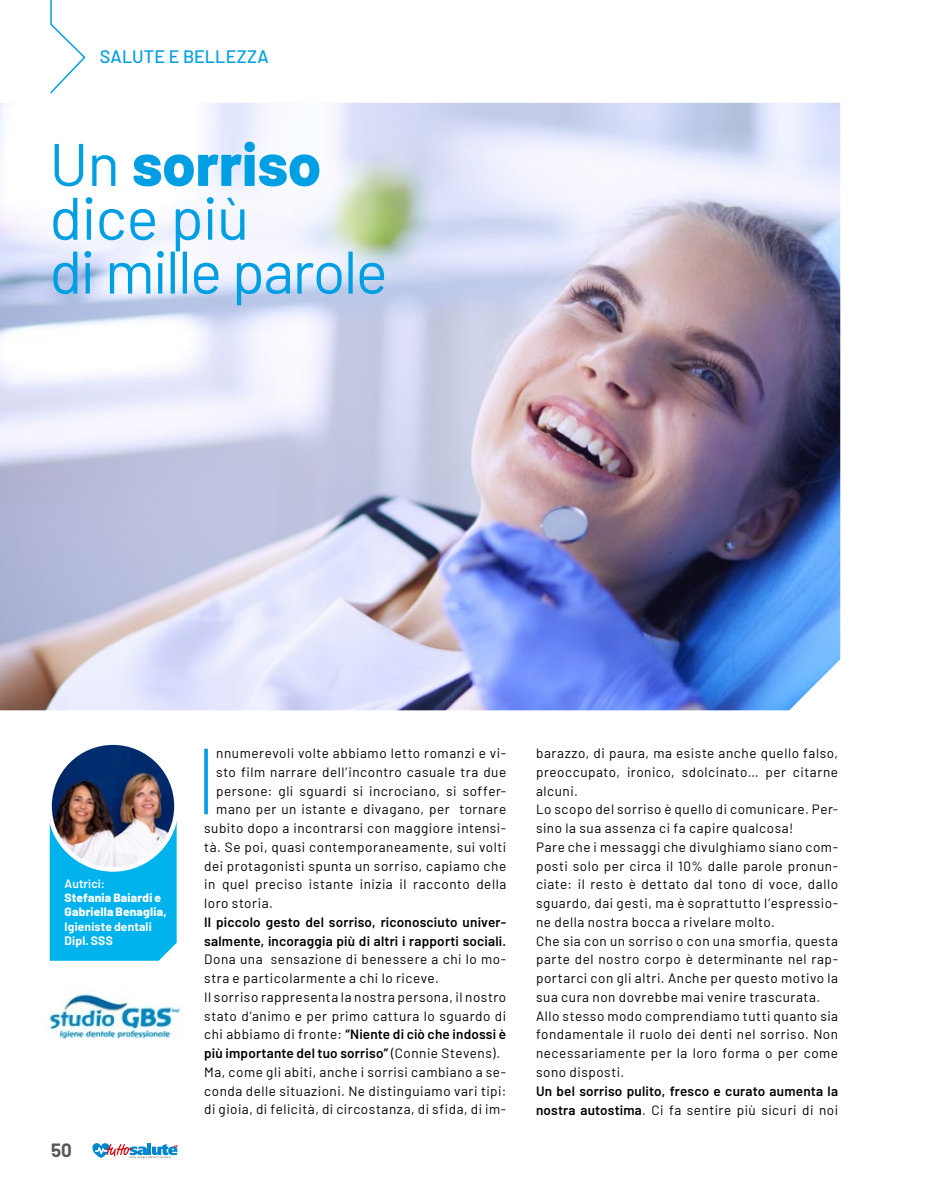
<style>
.page{position:relative;width:936px;height:1191px;background:#fff}
.page>*{position:absolute;margin:0;border:0;box-sizing:border-box;transform-origin:0 0}
.t1{font:200 93.9px "Barlow";color:#009fe3}
.t2{font:60px/53.8px "Barlow";letter-spacing:-.03em;color:#009fe3}
.t3{font:700 18.75px "Barlow";color:#575756}
.t4{font:500 18px "Barlow";letter-spacing:.005em;color:#009fe3}
.t5{font:13.5px/18.8px "Barlow";letter-spacing:.04em;color:#000}
.t6{font:600 13.5px/18.8px "Barlow";letter-spacing:.015em;color:#000}
.t7{font:800 12px/14.4px "Barlow";letter-spacing:.015em;color:#fff}
.t8{font:700 12px/14.4px "Barlow";letter-spacing:.015em;color:#fff}
.t9{font:600 12px "Barlow";letter-spacing:.01em;color:#fff}
.s1{font-weight:800}
.s2{font-weight:600}
.s3{font-weight:400}
</style>
<div class="page">
<svg style="left:92px;top:1143px;width:85px;height:15px"></svg>
<img style="left:0;top:103px;width:840px;height:607px">
<svg style="left:50px;top:0;width:36px;height:94px"></svg>
<div style="left:50px;top:823px;width:127px;height:137px;background:#00b3ec"></div>
<img style="left:48px;top:994px;width:133px;height:45px">
<img style="left:50px;top:742px;width:126px;height:127px;border-radius:63px">
<div style="left:47px;top:740px;width:132px;height:131px;border:4px solid #fff;border-radius:50%"></div>
<h3 class="t4" style="left:100px;top:43px;width:170px">SALUTE E BELLEZZA</h3>
<h2 class="t2" style="left:49px;top:133px;width:340px">Un <span class="s1">sorriso </span>dice più<br>di mille parole</h2>
<p class="t9" style="left:65px;top:874px;width:42px">Autrici:</p>
<p class="t7" style="left:65px;top:889px;width:103px">Stefania Baiardi e<br>Gabriella Benaglia,</p>
<p class="t8" style="left:65px;top:918px;width:89px">Igieniste dentali<br>Dipl. SSS</p>
<h3 class="t3" style="left:51px;top:1136px;width:22px">50</h3>
<h1 class="t1" style="left:194px;top:713px;width:26px">I</h1>
<p class="t5" style="left:216px;top:743px;width:291px">nnumerevoli volte abbiamo letto romanzi e vi-</p>
<p class="t5" style="left:216px;top:761px;width:291px">sto film narrare dell’incontro casuale tra due</p>
<p class="t5" style="left:216px;top:780px;width:291px">persone: gli sguardi si incrociano, si soffer-</p>
<p class="t5" style="left:216px;top:799px;width:291px">mano per un istante e divagano, per tornare</p>
<p class="t5" style="left:204px;top:818px;width:303px">subito dopo a incontrarsi con maggiore intensi-</p>
<p class="t5" style="left:204px;top:836px;width:303px">tà. Se poi, quasi contemporaneamente, sui volti</p>
<p class="t5" style="left:204px;top:855px;width:303px">dei protagonisti spunta un sorriso, capiamo che</p>
<p class="t5" style="left:204px;top:874px;width:303px">in quel preciso istante inizia il racconto della</p>
<p class="t5" style="left:204px;top:893px;width:70px">loro storia.</p>
<p class="t6" style="left:204px;top:911px;width:303px">Il piccolo gesto del sorriso, riconosciuto univer&shy;salmente, incoraggia più di altri i rapporti sociali.</p>
<p class="t5" style="left:204px;top:949px;width:303px">Dona una sensazione di benessere a chi lo mo&shy;stra e particolarmente a chi lo riceve.<br>Il sorriso rappresenta la nostra persona, il nostro stato d’animo e per primo cattura lo sguardo di chi abbiamo di fronte: <span class="s2">“Niente di ciò che indossi è più importante del tuo sorriso”</span> (Connie Stevens).<br>Ma, come gli abiti, anche i sorrisi cambiano a se&shy;conda delle situazioni. Ne distinguiamo vari tipi: di gioia, di felicità, di circostanza, di sfida, di im-</p>
<p class="t5" style="left:536px;top:743px;width:303px">barazzo, di paura, ma esiste anche quello falso, preoccupato, ironico, sdolcinato… per citarne alcuni.<br>Lo scopo del sorriso è quello di comunicare. Per&shy;sino la sua assenza ci fa capire qualcosa!<br>Pare che i messaggi che divulghiamo siano com&shy;posti solo per circa il 10% dalle parole pronun&shy;ciate: il resto è dettato dal tono di voce, dallo sguardo, dai gesti, ma è soprattutto l’espressio&shy;ne della nostra bocca a rivelare molto.<br>Che sia con un sorriso o con una smorfia, questa parte del nostro corpo è determinante nel rap&shy;portarci con gli altri. Anche per questo motivo la sua cura non dovrebbe mai venire trascurata.<br>Allo stesso modo comprendiamo tutti quanto sia fondamentale il ruolo dei denti nel sorriso. Non necessariamente per la loro forma o per come sono disposti.</p>
<p class="t6" style="left:536px;top:1080px;width:303px">Un bel sorriso pulito, fresco e curato aumenta la nostra autostima<span class="s3">. Ci fa sentire più sicuri di noi</span></p>
</div>
